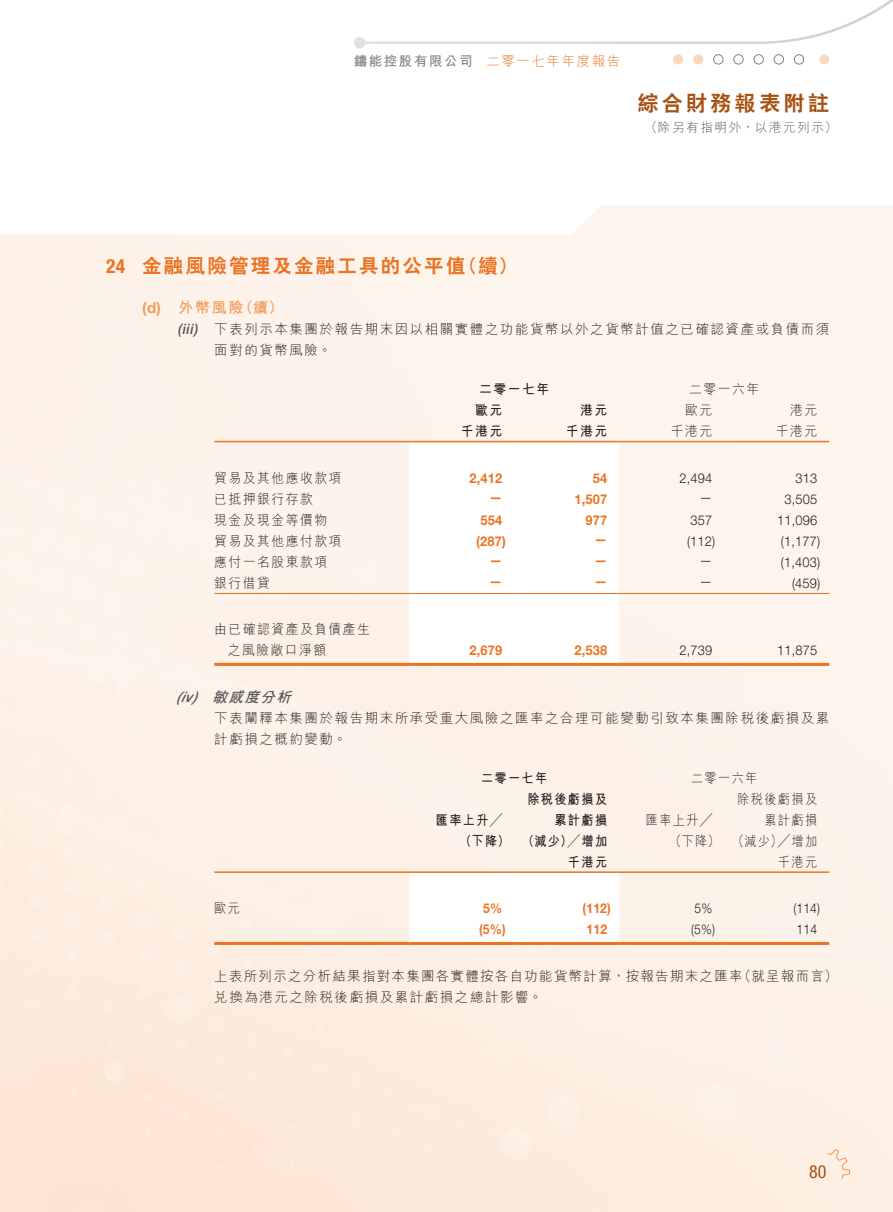
<style>
.page{position:relative;width:893px;height:1212px;background:#fff}
.page>*{position:absolute;margin:0;border:0;box-sizing:border-box;transform-origin:0 0}
.t1{font:800 21px "C Hei 2 HK";letter-spacing:.16em;color:#a65011}
._03_H1{font:800 19.5px "C Hei 2 HK";letter-spacing:.11em;color:#ec7323}
._03_H1-2{font:700 condensed 19.5px "Helvetica Neue LT Std";color:#ec7323}
.t2{font:condensed 18px "Helvetica Neue LT Std";color:#a65011}
._04___H2{font:700 15px "M Hei HK";color:#f29a5b}
._04___H2-2{font:700 15px "Helvetica Neue LT Std";color:#f29a5b}
._09_______IN4{font:italic 500 14.25px "Helvetica Neue LT Std";color:#57585a}
._05_____H3{font:italic 14.25px "DF Hei HK W7";color:#57585a}
._05_____H3-2{font:italic 500 14.25px "Helvetica Neue LT Std";color:#57585a}
._13_____P4{font:300 13.5px "M Hei HK";letter-spacing:.115em;color:#231f20;scale:.95 1}
._13_____P4-2{font:300 13.5px "Helvetica Neue LT Std";letter-spacing:.015em;color:#231f20;scale:.95 1}
._14_______P6{font:300 13.5px/21px "M Hei HK";letter-spacing:.095em;color:#231f20}
._14_______P6-2{font:300 13.5px/21px "M Hei HK";letter-spacing:.115em;color:#231f20}
._09_______IN4-2{font:300 13.5px "M Hei HK";letter-spacing:.115em;color:#231f20}
._13_____P4-3{font:700 13.5px "Helvetica Neue LT Std";letter-spacing:.015em;color:#ec7323;scale:.95 1}
._13_____P4-4{font:300 13.5px/21px "M Hei HK";letter-spacing:.115em;color:#231f20;scale:.9 1}
._13_____P4-5{font:700 13.5px/21px "M Hei HK";letter-spacing:.115em;color:#231f20;scale:.9 1}
._13_____P4-6{font:700 13.5px "M Hei HK";letter-spacing:.115em;color:#231f20;scale:.95 1}
._13_____P4-7{font:300 13.5px "Helvetica Neue LT Std";letter-spacing:.015em;color:#231f20;scale:.9 1}
._13_____P4-8{font:700 13.5px "Helvetica Neue LT Std";letter-spacing:.015em;color:#ec7323;scale:.9 1}
.t3{font:300 13.5px "M Hei HK";letter-spacing:.115em;color:#ec7323}
.t4{font:700 13.5px "M Hei HK";letter-spacing:.115em;color:#808285}
.t5{font:300 12.75px "M Hei HK";letter-spacing:.115em;color:#57585a}
</style>
<div class="page">
<svg style="left:354px;top:0;width:539px;height:65px"></svg>
<svg style="left:826px;top:1148px;width:24px;height:35px"></svg>
<svg style="left:409px;top:442px;width:210px;height:221px"></svg>
<hr style="left:214px;top:441px;width:195px;height:1px;background:#ec7323">
<hr style="left:409px;top:441px;width:105px;height:1px;background:#ec7323">
<hr style="left:514px;top:441px;width:105px;height:1px;background:#ec7323">
<hr style="left:619px;top:441px;width:105px;height:1px;background:#ec7323">
<hr style="left:724px;top:441px;width:105px;height:1px;background:#ec7323">
<hr style="left:214px;top:593px;width:195px;height:1px;background:#ec7323">
<hr style="left:409px;top:593px;width:105px;height:1px;background:#ec7323">
<hr style="left:514px;top:593px;width:105px;height:1px;background:#ec7323">
<hr style="left:619px;top:593px;width:105px;height:1px;background:#ec7323">
<hr style="left:724px;top:593px;width:105px;height:1px;background:#ec7323">
<hr style="left:214px;top:663px;width:195px;height:3px;background:#ec7323">
<hr style="left:409px;top:663px;width:105px;height:3px;background:#ec7323">
<hr style="left:514px;top:663px;width:105px;height:3px;background:#ec7323">
<hr style="left:619px;top:663px;width:105px;height:3px;background:#ec7323">
<hr style="left:724px;top:663px;width:105px;height:3px;background:#ec7323">
<svg style="left:409px;top:873px;width:210px;height:69px"></svg>
<hr style="left:214px;top:871px;width:195px;height:2px;background:#ec7323">
<hr style="left:409px;top:871px;width:105px;height:2px;background:#ec7323">
<hr style="left:514px;top:871px;width:105px;height:2px;background:#ec7323">
<hr style="left:619px;top:871px;width:105px;height:2px;background:#ec7323">
<hr style="left:724px;top:871px;width:105px;height:2px;background:#ec7323">
<hr style="left:214px;top:942px;width:195px;height:3px;background:#ec7323">
<hr style="left:409px;top:942px;width:105px;height:3px;background:#ec7323">
<hr style="left:514px;top:942px;width:105px;height:3px;background:#ec7323">
<hr style="left:619px;top:942px;width:105px;height:3px;background:#ec7323">
<hr style="left:724px;top:942px;width:105px;height:3px;background:#ec7323">
<p class="t4" style="left:354px;top:51px;width:120px">鑄能控股有限公司</p>
<p class="t3" style="left:486px;top:54px;width:135px">二零一七年年度報告</p>
<h1 class="t1" style="left:637px;top:89px;width:193px">綜合財務報表附註</h1>
<p class="t5" style="left:645px;top:121px;width:194px">（除另有指明外，以港元列示(</p>
<p class="_03_H1-2" style="left:106px;top:254px;width:20px">24</p>
<p class="_03_H1" style="left:142px;top:252px;width:325px">金融風險管理及金融工具的公平值</p>
<p class="_03_H1" style="left:458px;top:252px;width:60px">（續(</p>
<p class="_04___H2-2" style="left:142px;top:298px;width:20px">(d)</p>
<p class="_04___H2" style="left:178px;top:297px;width:67px">外幣風險</p>
<p class="_04___H2" style="left:238px;top:297px;width:47px">（續(</p>
<p class="_09_______IN4" style="left:178px;top:321px;width:22px">(iii)</p>
<p class="_05_____H3-2" style="left:177px;top:688px;width:21px">(iv</p>
<p class="_05_____H3-2" style="left:193px;top:688px;width:6px">)</p>
<p class="_09_______IN4-2" style="left:214px;top:322px;width:617px">下表列示本集團於報告期末因以相關實體之功能貨幣以外之貨幣計值之已確認資產或負債而須</p>
<p class="_09_______IN4-2" style="left:214px;top:343px;width:119px">面對的貨幣風險。</p>
<p class="_13_____P4-6" style="left:479px;top:379px;width:75px">二零一七年</p>
<p class="_13_____P4" style="left:689px;top:382px;width:75px">二零一六年</p>
<p class="_13_____P4-6" style="left:475px;top:400px;width:30px">歐元</p>
<p class="_13_____P4-6" style="left:580px;top:400px;width:30px">港元</p>
<p class="_13_____P4" style="left:685px;top:403px;width:30px">歐元</p>
<p class="_13_____P4" style="left:790px;top:403px;width:30px">港元</p>
<p class="_13_____P4-6" style="left:461px;top:421px;width:45px">千港元</p>
<p class="_13_____P4-6" style="left:566px;top:421px;width:45px">千港元</p>
<p class="_13_____P4" style="left:671px;top:424px;width:45px">千港元</p>
<p class="_13_____P4" style="left:776px;top:424px;width:45px">千港元</p>
<p class="_13_____P4" style="left:214px;top:471px;width:135px">貿易及其他應收款項</p>
<p class="_13_____P4-3" style="left:469px;top:469px;width:36px">2,412</p>
<p class="_13_____P4-3" style="left:593px;top:469px;width:17px">54</p>
<p class="_13_____P4-2" style="left:679px;top:469px;width:36px">2,494</p>
<p class="_13_____P4-2" style="left:795px;top:469px;width:24px">313</p>
<p class="_13_____P4" style="left:214px;top:492px;width:105px">已抵押銀行存款</p>
<p class="_13_____P4-3" style="left:489px;top:489px;width:15px">—</p>
<p class="_13_____P4-3" style="left:574px;top:490px;width:36px">1,507</p>
<p class="_13_____P4-2" style="left:699px;top:489px;width:15px">—</p>
<p class="_13_____P4-2" style="left:784px;top:490px;width:36px">3,505</p>
<p class="_13_____P4" style="left:214px;top:513px;width:120px">現金及現金等價物</p>
<p class="_13_____P4-3" style="left:480px;top:511px;width:24px">554</p>
<p class="_13_____P4-3" style="left:585px;top:511px;width:24px">977</p>
<p class="_13_____P4-2" style="left:690px;top:511px;width:24px">357</p>
<p class="_13_____P4-2" style="left:777px;top:511px;width:44px">11,096</p>
<p class="_13_____P4" style="left:214px;top:534px;width:135px">貿易及其他應付款項</p>
<p class="_13_____P4-3" style="left:476px;top:532px;width:33px">)287(</p>
<p class="_13_____P4-3" style="left:594px;top:531px;width:15px">—</p>
<p class="_13_____P4-2" style="left:687px;top:532px;width:31px">)112(</p>
<p class="_13_____P4-2" style="left:781px;top:532px;width:43px">)1,177(</p>
<p class="_13_____P4" style="left:214px;top:555px;width:120px">應付一名股東款項</p>
<p class="_13_____P4-3" style="left:489px;top:552px;width:15px">—</p>
<p class="_13_____P4-3" style="left:594px;top:552px;width:15px">—</p>
<p class="_13_____P4-2" style="left:699px;top:552px;width:15px">—</p>
<p class="_13_____P4-2" style="left:781px;top:553px;width:43px">)1,403(</p>
<p class="_13_____P4" style="left:214px;top:576px;width:60px">銀行借貸</p>
<p class="_13_____P4" style="left:214px;top:622px;width:165px">由已確認資產及負債產生</p>
<p class="_13_____P4-3" style="left:489px;top:573px;width:15px">—</p>
<p class="_13_____P4-3" style="left:594px;top:573px;width:15px">—</p>
<p class="_13_____P4-2" style="left:699px;top:573px;width:15px">—</p>
<p class="_13_____P4-2" style="left:792px;top:574px;width:31px">)459(</p>
<p class="_13_____P4" style="left:228px;top:643px;width:105px">之風險敞口淨額</p>
<p class="_05_____H3" style="left:213px;top:689px;width:83px">敏感度分析</p>
<p class="_13_____P4-3" style="left:469px;top:642px;width:36px">2,679</p>
<p class="_13_____P4-3" style="left:574px;top:642px;width:36px">2,538</p>
<p class="_13_____P4-2" style="left:679px;top:642px;width:36px">2,739</p>
<p class="_13_____P4-2" style="left:777px;top:642px;width:44px">11,875</p>
<p class="_14_______P6-2" style="left:214px;top:707px;width:617px">下表闡釋本集團於報告期末所承受重大風險之匯率之合理可能變動引致本集團除稅後虧損及累計虧損之概約變動。</p>
<p class="_13_____P4-4" style="left:691px;top:767px;width:75px">二零一六年</p>
<p class="_13_____P4-5" style="left:481px;top:766px;width:75px">二零一七年</p>
<p class="_13_____P4-5" style="left:459px;top:808px;width:57px;text-indent:-24px">匯率上升╱（下降(</p>
<p class="_13_____P4-5" style="left:522px;top:787px;width:96px;text-align:right">除稅後虧損及累計虧損<br>（減少）╱增加</p>
<p class="_13_____P4-4" style="left:732px;top:788px;width:96px;text-align:right">除稅後虧損及累計虧損<br>（減少）╱增加</p>
<p class="_13_____P4-4" style="left:778px;top:851px;width:45px">千港元</p>
<p class="_13_____P4-4" style="left:669px;top:809px;width:57px;text-indent:-24px">匯率上升╱（下降(</p>
<p class="_13_____P4-5" style="left:568px;top:850px;width:45px">千港元</p>
<p class="_13_____P4-4" style="left:214px;top:897px;width:30px">歐元</p>
<p class="_13_____P4-8" style="left:483px;top:900px;width:23px">5%</p>
<p class="_13_____P4-8" style="left:479px;top:921px;width:31px">)5%(</p>
<p class="_13_____P4-8" style="left:583px;top:900px;width:33px">)112(</p>
<p class="_13_____P4-8" style="left:587px;top:921px;width:24px">112</p>
<p class="_13_____P4-7" style="left:694px;top:900px;width:21px">5%</p>
<p class="_13_____P4-7" style="left:691px;top:921px;width:28px">)5%(</p>
<p class="_13_____P4-7" style="left:793px;top:900px;width:31px">)114(</p>
<p class="_13_____P4-7" style="left:797px;top:921px;width:24px">114</p>
<p class="_14_______P6-2" style="left:738px;top:965px;width:101px">（就呈報而言(</p>
<p class="_14_______P6" style="left:214px;top:965px;width:530px">上表所列示之分析結果指對本集團各實體按各自功能貨幣計算，按報告期末之匯率兌換為港元之除稅後虧損及累計虧損之總計影響。</p>
<h3 class="t2" style="left:809px;top:1161px;width:19px">80</h3>
</div>
